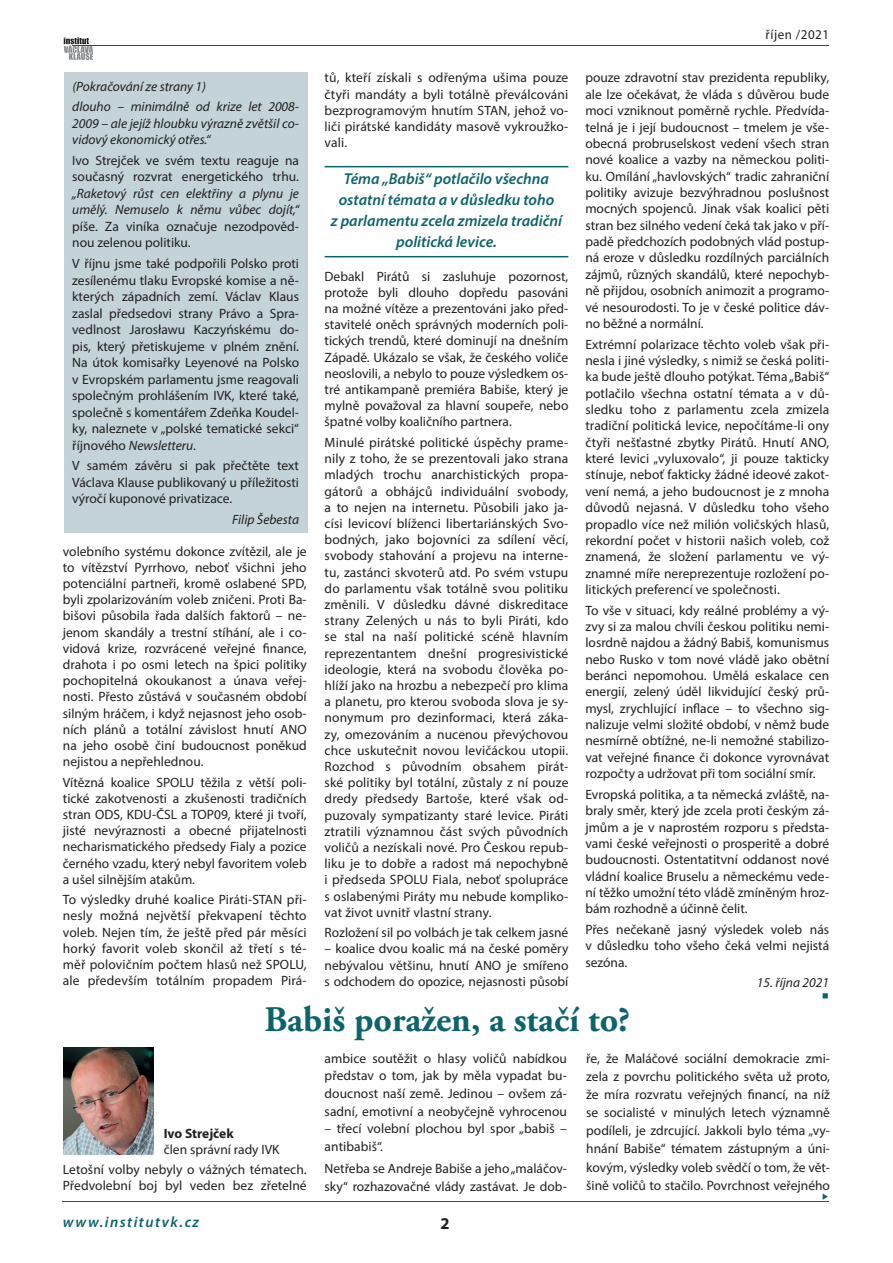
<style>
.page{position:relative;width:893px;height:1263px;background:#fff}
.page>*{position:absolute;margin:0;border:0;box-sizing:border-box;transform-origin:0 0}
.t1{font:700 36px "Adobe Garamond Pro";color:#0d636a}
.t2{font:700 16.5px "Myriad Pro";color:#231f20}
.t3{font:italic 600 15.75px/21px "Myriad Pro";color:#0d636a;text-align:center}
.t4{font:italic 600 15px "Myriad Pro";letter-spacing:.1em;color:#0d636a}
.t5{font:13.5px/16.2px "Myriad Pro";color:#231f20;text-align:justify}
.t6{font:italic 13.5px/16.5px "Myriad Pro";color:#231f20;text-align:justify}
.t7{font:700 13.5px "Myriad Pro";color:#231f20}
.t8{font:13.5px "Myriad Pro";letter-spacing:.04em;color:#231f20}
.t9{font:7.5px "Zapf Dingbats Itc LOT";color:#0d636a}
.s1{font-style:italic}
</style>
<div class="page">
<svg style="left:64px;top:37px;width:29px;height:23px"></svg>
<hr style="left:72px;top:45px;width:242px;height:1px;background:#0154a6">
<hr style="left:149px;top:45px;width:679px;height:1px;background:#0154a6">
<hr style="left:63px;top:1201px;width:765px;height:1px;background:#0154a6">
<div style="left:64px;top:72px;width:244px;height:461px;background:#c3d3d7"></div>
<hr style="left:325px;top:166px;width:243px;height:1px;background:#0d636a">
<hr style="left:325px;top:256px;width:243px;height:1px;background:#0d636a">
<img style="left:64px;top:1048px;width:89px;height:106px">
<p class="t6" style="left:72px;top:78px;width:135px">(Pokračování ze strany 1)</p>
<p class="t6" style="left:72px;top:98px;width:228px">dlouho – minimálně od krize let 2008- 2009 – ale jejíž hloubku výrazně zvětšil co&shy;vidový ekonomický otřes.“</p>
<p class="t5" style="left:72px;top:152px;width:228px">Ivo Strejček ve svém textu reaguje na současný rozvrat energetického trhu.</p>
<p class="t6" style="left:72px;top:185px;width:228px">„Raketový růst cen elektřiny a plynu je umělý. Nemuselo k němu vůbec dojít,“</p>
<p class="t5" style="left:72px;top:218px;width:228px">píše. Za viníka označuje nezodpověd&shy;nou zelenou politiku.</p>
<p class="t5" style="left:72px;top:255px;width:228px">V říjnu jsme také podpořili Polsko proti zesílenému tlaku Evropské komise a ně&shy;kterých západních zemí. Václav Klaus zaslal předsedovi strany Právo a Spra&shy;vedlnost Jarosławu Kaczyńskému do&shy;pis, který přetiskujeme v plném znění.<br>Na útok komisařky Leyenové na Polsko v Evropském parlamentu jsme reagovali společným prohlášením IVK, které také, společně s komentářem Zdeňka Koudel&shy;ky, naleznete v „polské tematické sekci“ říjnového <span class="s1">Newsletteru</span>.</p>
<p class="t5" style="left:72px;top:457px;width:228px">V samém závěru si pak přečtěte text Václava Klause publikovaný u příležitosti výročí kuponové privatizace.</p>
<p class="t6" style="left:232px;top:511px;width:68px">Filip Šebesta</p>
<p class="t5" style="left:63px;top:543px;width:245px">volebního systému dokonce zvítězil, ale je to vítězství Pyrrhovo, neboť všichni jeho potenciální partneři, kromě oslabené SPD, byli zpolarizováním voleb zničeni. Proti Ba&shy;bišovi působila řada dalších faktorů – ne&shy;jenom skandály a trestní stíhání, ale i co&shy;vidová krize, rozvrácené veřejné finance, drahota i po osmi letech na špici politiky pochopitelná okoukanost a únava veřej&shy;nosti. Přesto zůstává v současném období silným hráčem, i když nejasnost jeho osob&shy;ních plánů a totální závislost hnutí ANO na jeho osobě činí budoucnost poněkud nejistou a nepřehlednou.</p>
<p class="t5" style="left:63px;top:774px;width:245px">Vítězná koalice SPOLU těžila z větší poli&shy;tické zakotvenosti a zkušenosti tradičních stran ODS, KDU-ČSL a TOP09, které ji tvoří, jisté nevýraznosti a obecné přijatelnosti necharismatického předsedy Fialy a pozice černého vzadu, který nebyl favoritem voleb a ušel silnějším atakům.</p>
<p class="t5" style="left:63px;top:891px;width:245px">To výsledky druhé koalice Piráti-STAN při&shy;nesly možná největší překvapení těchto voleb. Nejen tím, že ještě před pár měsíci horký favorit voleb skončil až třetí s té&shy;měř polovičním počtem hlasů než SPOLU, ale především totálním propadem Pirá-</p>
<p class="t5" style="left:325px;top:70px;width:245px">tů, kteří získali s odřenýma ušima pouze čtyři mandáty a byli totálně převálcováni bezprogramovým hnutím STAN, jehož vo&shy;liči pirátské kandidáty masově vykroužko&shy;vali.</p>
<p class="t3" style="left:331px;top:168px;width:233px">Téma „Babiš“ potlačilo všechna ostatní témata a v důsledku toho<br>z parlamentu zcela zmizela tradiční politická levice.</p>
<p class="t5" style="left:325px;top:268px;width:245px">Debakl Pirátů si zasluhuje pozornost, protože byli dlouho dopředu pasováni na možné vítěze a prezentováni jako před&shy;stavitelé oněch správných moderních poli&shy;tických trendů, které dominují na dnešním Západě. Ukázalo se však, že českého voliče neoslovili, a nebylo to pouze výsledkem os&shy;tré antikampaně premiéra Babiše, který je mylně považoval za hlavní soupeře, nebo špatné volby koaličního partnera.</p>
<p class="t5" style="left:325px;top:434px;width:245px">Minulé pirátské politické úspěchy prame&shy;nily z toho, že se prezentovali jako strana mladých trochu anarchistických propa&shy;gátorů a obhájců individuální svobody, a to nejen na internetu. Působili jako ja&shy;císi levicoví blíženci libertariánských Svo&shy;bodných, jako bojovníci za sdílení věcí, svobody stahování a projevu na interne&shy;tu, zastánci skvoterů atd. Po svém vstupu do parlamentu však totálně svou politiku změnili. V důsledku dávné diskreditace strany Zelených u nás to byli Piráti, kdo se stal na naší politické scéně hlavním reprezentantem dnešní progresivistické ideologie, která na svobodu člověka po&shy;hlíží jako na hrozbu a nebezpečí pro klima a planetu, pro kterou svoboda slova je sy&shy;nonymum pro dezinformaci, která záka&shy;zy, omezováním a nucenou převýchovou chce uskutečnit novou levičáckou utopii.<br>Rozchod s původním obsahem pirát&shy;ské politiky byl totální, zůstaly z ní pouze dredy předsedy Bartoše, které však od&shy;puzovaly sympatizanty staré levice. Piráti ztratili významnou část svých původních voličů a nezískali nové. Pro Českou repub&shy;liku je to dobře a radost má nepochybně i předseda SPOLU Fiala, neboť spolupráce s oslabenými Piráty mu nebude kompliko&shy;vat život uvnitř vlastní strany.</p>
<p class="t5" style="left:325px;top:924px;width:245px">Rozložení sil po volbách je tak celkem jasné</p>
<p class="t5" style="left:325px;top:940px;width:245px">– koalice dvou koalic má na české poměry nebývalou většinu, hnutí ANO je smířeno s odchodem do opozice, nejasnosti působí</p>
<p class="t8" style="left:766px;top:26px;width:65px">říjen /2021</p>
<p class="t5" style="left:585px;top:69px;width:245px">pouze zdravotní stav prezidenta republiky, ale lze očekávat, že vláda s důvěrou bude moci vzniknout poměrně rychle. Předvída&shy;telná je i její budoucnost – tmelem je vše&shy;obecná probruselskost vedení všech stran nové koalice a vazby na německou politi&shy;ku. Omílání „havlovských“ tradic zahraniční politiky avizuje bezvýhradnou poslušnost mocných spojenců. Jinak však koalici pěti stran bez silného vedení čeká tak jako v pří&shy;padě předchozích podobných vlád postup&shy;ná eroze v důsledku rozdílných parciálních zájmů, různých skandálů, které nepochyb&shy;ně přijdou, osobních animozit a programo&shy;vé nesourodosti. To je v české politice dáv&shy;no běžné a normální.</p>
<p class="t5" style="left:585px;top:336px;width:245px">Extrémní polarizace těchto voleb však při&shy;nesla i jiné výsledky, s nimiž se česká politi&shy;ka bude ještě dlouho potýkat. Téma „Babiš“ potlačilo všechna ostatní témata a v dů&shy;sledku toho z parlamentu zcela zmizela tradiční politická levice, nepočítáme-li ony čtyři nešťastné zbytky Pirátů. Hnutí ANO, které levici „vyluxovalo“, ji pouze takticky stínuje, neboť fakticky žádné ideové zakot&shy;vení nemá, a jeho budoucnost je z mnoha důvodů nejasná. V důsledku toho všeho propadlo více než milión voličských hlasů, rekordní počet v historii našich voleb, což znamená, že složení parlamentu ve vý&shy;znamné míře nereprezentuje rozložení po&shy;litických preferencí ve společnosti.</p>
<p class="t5" style="left:585px;top:602px;width:245px">To vše v situaci, kdy reálné problémy a vý&shy;zvy si za malou chvíli českou politiku nemi&shy;losrdně najdou a žádný Babiš, komunismus nebo Rusko v tom nové vládě jako obětní beránci nepomohou. Umělá eskalace cen energií, zelený úděl likvidující český prů&shy;mysl, zrychlující inflace – to všechno sig&shy;nalizuje velmi složité období, v němž bude nesmírně obtížné, ne-li nemožné stabilizo&shy;vat veřejné finance či dokonce vyrovnávat rozpočty a udržovat při tom sociální smír.</p>
<p class="t5" style="left:585px;top:786px;width:245px">Evropská politika, a ta německá zvláště, na&shy;braly směr, který jde zcela proti českým zá&shy;jmům a je v naprostém rozporu s předsta&shy;vami české veřejnosti o prosperitě a dobré budoucnosti. Ostentatitvní oddanost nové vládní koalice Bruselu a německému vede&shy;ní těžko umožní této vládě zmíněným hroz&shy;bám rozhodně a účinně čelit.</p>
<p class="t5" style="left:585px;top:921px;width:245px">Přes nečekaně jasný výsledek voleb nás v důsledku toho všeho čeká velmi nejistá sezóna.</p>
<p class="t6" style="left:757px;top:974px;width:74px">15. října 2021</p>
<p class="t9" style="left:829px;top:993px;width:7px;rotate:90deg">■</p>
<h1 class="t1" style="left:264px;top:998px;width:367px">Babiš poražen, a stačí to?</h1>
<p class="t7" style="left:164px;top:1124px;width:71px">Ivo Strejček</p>
<p class="t5" style="left:164px;top:1141px;width:117px">člen správní rady IVK</p>
<p class="t5" style="left:63px;top:1161px;width:245px">Letošní volby nebyly o vážných tématech.<br>Předvolební boj byl veden bez zřetelné</p>
<p class="t5" style="left:325px;top:1049px;width:244px;line-height:17.7px">ambice soutěžit o hlasy voličů nabídkou představ o tom, jak by měla vypadat bu&shy;doucnost naší země. Jedinou – ovšem zá&shy;sadní, emotivní a neobyčejně vyhrocenou</p>
<p class="t5" style="left:325px;top:1120px;width:244px;line-height:17.7px">– třecí volební plochou byl spor „babiš – antibabiš“.</p>
<p class="t5" style="left:325px;top:1159px;width:244px;line-height:17.7px">Netřeba se Andreje Babiše a jeho „maláčov&shy;sky“ rozhazovačné vlády zastávat. Je dob-</p>
<p class="t4" style="left:63px;top:1212px;width:138px">www.institutvk.cz</p>
<p class="t2" style="left:440px;top:1213px;width:11px">2</p>
<p class="t5" style="left:586px;top:1049px;width:245px;line-height:18.1px">ře, že Maláčové sociální demokracie zmi&shy;zela z povrchu politického světa už proto, že míra rozvratu veřejných financí, na níž se socialisté v minulých letech významně podíleli, je zdrcující. Jakkoli bylo téma „vy&shy;hnání Babiše“ tématem zástupným a úni&shy;kovým, výsledky voleb svědčí o tom, že vět&shy;šině voličů to stačilo. Povrchnost veřejného</p>
</div>
